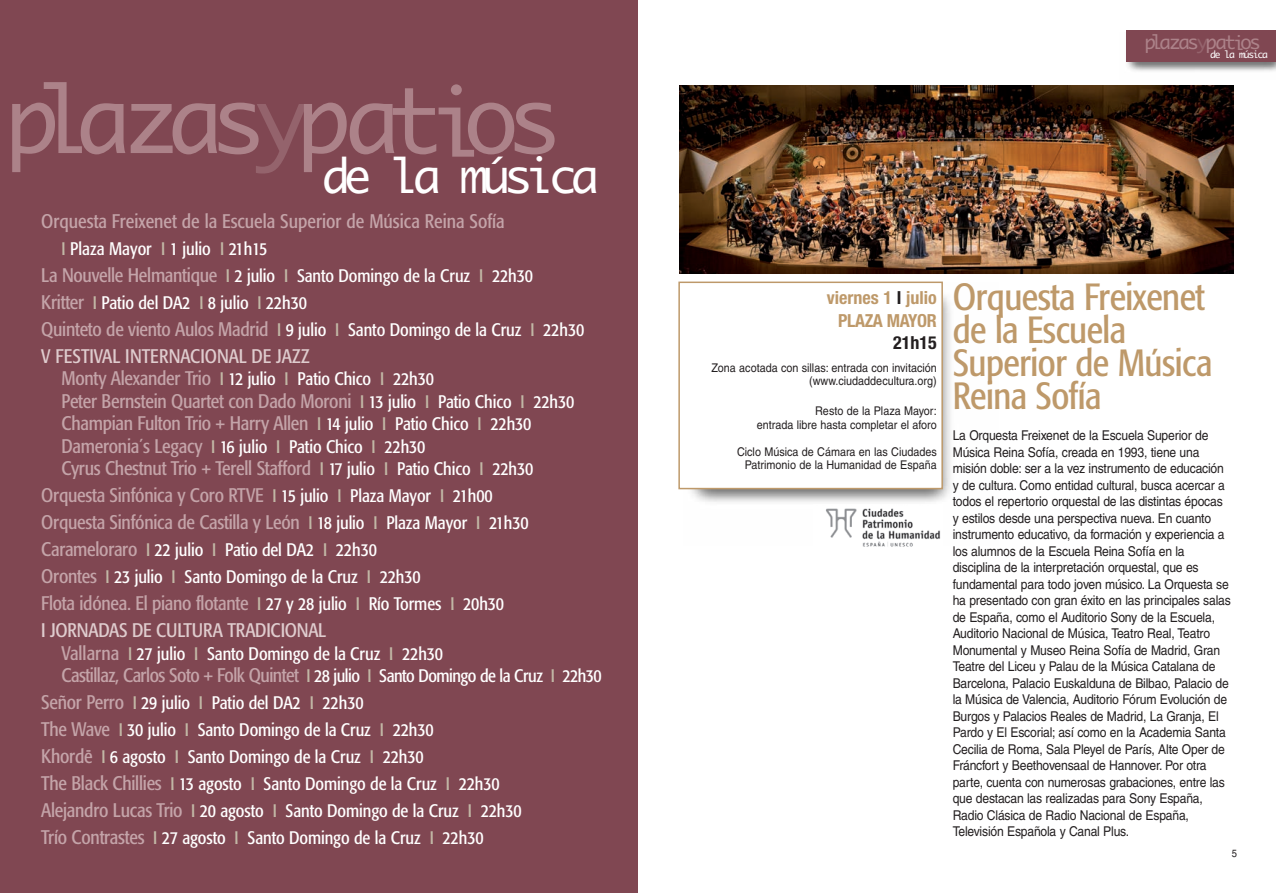
<style>
.page{position:relative;width:1276px;height:893px;background:#fff}
.page>*{position:absolute;margin:0;border:0;box-sizing:border-box;transform-origin:0 0}
.t1{font:90px "Monaco";letter-spacing:-.12em;color:#ac8289}
.t2{font:46.2px "Monaco";letter-spacing:-.12em;color:#fff}
.t3{font:condensed 37.5px/33px "Formata";letter-spacing:-.015em;color:#be996a}
.t4{font:condensed 19.5px/27px "Formata";letter-spacing:-.015em;color:#c4a4a9}
.t5{font:condensed 19.5px/27px "Formata";letter-spacing:-.015em;color:#dfccce}
.t6{font:18.75px "Monaco";letter-spacing:-.12em;color:#ac8289}
.t7{font:condensed 18px/27px "Formata";letter-spacing:-.005em;color:#fff}
.t8{font:700 condensed 18px/22.5px "Helvetica Neue";color:#be996a;text-align:right}
.t9{font:700 condensed 18px "Helvetica Neue";color:#231f20}
.t10{font:condensed 18px "Formata";color:#c4a4a9}
.t11{font:13.5px/16.5px "Helvetica";letter-spacing:-.015em;color:#231f20;scale:.9 1}
.t12{font:12px/13.5px "Helvetica";color:#231f20;text-align:right;scale:.9 1}
.t13{font:10.5px "Helvetica";color:#231f20;scale:.9 1}
.t14{font:9.6px "Monaco";letter-spacing:-.12em;color:#fff}
.s1{color:#94636c}
.s2{color:#c2b8a6}
.s3{font-size:19.5px;color:#c4a4a9}
.s4{font-size:18px;color:#c2b8a6}
.s5{font-size:18px;color:#fff}
.s6{color:#c4a4a9}
.s7{color:#231f20}
</style>
<div class="page">
<img style="left:1126px;top:61px;width:150px;height:10px">
<div style="left:1126px;top:30px;width:150px;height:31px;background:#804752"></div>
<img style="left:683px;top:295px;width:268px;height:207px">
<div style="left:680px;top:283px;width:261px;height:205px;background:#fff"></div>
<div style="left:678px;top:282px;width:265px;height:207px;border:2px solid #be996a"></div>
<img style="left:680px;top:85px;width:553px;height:189px">
<div style="left:0;top:0;width:638px;height:893px;background:#804752"></div>
<img style="left:826px;top:508px;width:115px;height:39px">
<h1 class="t1" style="left:6px;top:69px;width:557px">plazas<span class="s1">y</span>patios</h1>
<h2 class="t2" style="left:322px;top:150px;width:278px">de la música</h2>
<h3 class="t4" style="left:41px;top:209px;width:465px">Orquesta Freixenet de la Escuela Superior de Música Reina Sofía</h3>
<h3 class="t7" style="left:41px;top:236px;width:544px;text-indent:20px"><span class="s2">I</span> Plaza Mayor <span class="s2">I</span> 1 julio <span class="s2">I</span> 21h15<br><span class="s3">La Nouvelle Helmantique</span> <span class="s2">I</span> 2 julio <span class="s2">I</span> Santo Domingo de la Cruz <span class="s2">I</span> 22h30<br><span class="s3">Kritter</span> <span class="s2">I</span> Patio del DA2 <span class="s2">I</span> 8 julio <span class="s2">I</span> 22h30<br><span class="s3">Quinteto de viento Aulos Madrid</span> <span class="s2">I</span> 9 julio <span class="s2">I</span> Santo Domingo de la Cruz <span class="s2">I</span> 22h30</h3>
<h3 class="t5" style="left:41px;top:344px;width:270px">V FESTIVAL INTERNACIONAL DE JAZZ</h3>
<h3 class="t7" style="left:61px;top:367px;width:374px"><span class="s3">Monty Alexander Trio</span> <span class="s2">I</span> 12 julio <span class="s2">I</span> Patio Chico <span class="s2">I</span> 22h30</h3>
<h3 class="t4" style="left:62px;top:391px;width:514px;line-height:22.5px">Peter Bernstein Quartet con Dado Moroni <span class="s4">I</span> <span class="s5">13 julio</span> <span class="s4">I</span> <span class="s5">Patio Chico</span> <span class="s4">I</span> <span class="s5">22h30<br></span>Champian Fulton Trio + Harry Allen <span class="s4">I</span> <span class="s5">14 julio</span> <span class="s4">I</span> <span class="s5">Patio Chico</span> <span class="s4">I</span> <span class="s5">22h30</span></h3>
<h3 class="t7" style="left:62px;top:434px;width:365px"><span class="s3">Dameronia´s Legacy</span> <span class="s2">I</span> 16 julio <span class="s2">I</span> Patio Chico <span class="s2">I</span> 22h30</h3>
<h3 class="t4" style="left:41px;top:456px;width:493px;text-indent:20px">Cyrus Chestnut Trio + Terell Stafford <span class="s4">I</span> <span class="s5">17 julio</span> <span class="s4">I</span> <span class="s5">Patio Chico</span> <span class="s4">I</span> <span class="s5">22h30<br></span>Orquesta Sinfónica y Coro RTVE <span class="s4">I</span> <span class="s5">15 julio</span> <span class="s4">I</span> <span class="s5">Plaza Mayor</span> <span class="s4">I</span> <span class="s5">21h00<br></span>Orquesta Sinfónica de Castilla y León <span class="s4">I</span> <span class="s5">18 julio</span> <span class="s4">I</span> <span class="s5">Plaza Mayor</span> <span class="s4">I</span> <span class="s5">21h30</span></h3>
<h3 class="t7" style="left:41px;top:538px;width:381px"><span class="s3">Carameloraro</span> <span class="s2">I</span> 22 julio <span class="s2">I</span> Patio del DA2 <span class="s2">I</span> 22h30<br><span class="s3">Orontes</span> <span class="s2">I</span> 23 julio <span class="s2">I</span> Santo Domingo de la Cruz <span class="s2">I</span> 22h30</h3>
<h3 class="t5" style="left:41px;top:591px;width:464px"><span class="s6">Flota idónea. El piano flotante</span> <span class="s4">I</span> <span class="s5">27 y 28 julio</span> <span class="s4">I</span> <span class="s5">Río Tormes</span> <span class="s4">I</span> <span class="s5">20h30<br></span>I JORNADAS DE CULTURA TRADICIONAL</h3>
<h3 class="t7" style="left:62px;top:641px;width:383px"><span class="s3">Vallarna</span> <span class="s2">I</span> 27 julio <span class="s2">I</span> Santo Domingo de la Cruz <span class="s2">I</span> 22h30</h3>
<h3 class="t4" style="left:62px;top:663px;width:542px">Castillaz, Carlos Soto + Folk Quintet <span class="s4">I</span> <span class="s5">28 julio</span> <span class="s4">I</span> <span class="s5">Santo Domingo de la Cruz</span> <span class="s4">I</span> <span class="s5">22h30</span></h3>
<p class="t7" style="left:41px;top:691px;width:482px"><span class="s3">Señor Perro</span> <span class="s2">I</span> 29 julio <span class="s2">I</span> Patio del DA2 <span class="s2">I</span> 22h30<br><span class="s3">The Wave</span> <span class="s2">I</span> 30 julio <span class="s2">I</span> Santo Domingo de la Cruz <span class="s2">I</span> 22h30<br><span class="s3">Khorde</span> <span class="s2">I</span> 6 agosto <span class="s2">I</span> Santo Domingo de la Cruz <span class="s2">I</span> 22h30<br><span class="s3">The Black Chillies</span> <span class="s2">I</span> 13 agosto <span class="s2">I</span> Santo Domingo de la Cruz <span class="s2">I</span> 22h30<br><span class="s3">Alejandro Lucas Trio</span> <span class="s2">I</span> 20 agosto <span class="s2">I</span> Santo Domingo de la Cruz <span class="s2">I</span> 22h30<br><span class="s3">Trío Contrastes</span> <span class="s2">I</span> 27 agosto <span class="s2">I</span> Santo Domingo de la Cruz <span class="s2">I</span> 22h30</p>
<h3 class="t10" style="left:86px;top:742px;width:6px">-</h3>
<h3 class="t6" style="left:1144px;top:32px;width:118px">plazas<span class="s1">y</span>patios</h3>
<p class="t14" style="left:1210px;top:49px;width:59px">de la música</p>
<h3 class="t8" style="left:826px;top:286px;width:112px">viernes 1 <span class="s7">I</span> julio<br>PLAZA MAYOR</h3>
<h3 class="t9" style="left:893px;top:332px;width:45px">21h15</h3>
<p class="t12" style="left:711px;top:362px;width:252px">Zona acotada con sillas: entrada con invitación (www.ciudaddecultura.org)</p>
<p class="t12" style="left:757px;top:405px;width:201px">Resto de la Plaza Mayor:<br>entrada libre hasta completar el aforo</p>
<p class="t12" style="left:737px;top:446px;width:223px">Ciclo Música de Cámara en las Ciudades<br>Patrimonio de la Humanidad de España</p>
<h3 class="t3" style="left:952px;top:283px;width:261px">Orquesta Freixenet de la Escuela<br>Superior de Música<br>Reina Sofía</h3>
<p class="t11" style="left:952px;top:428px;width:310px">La Orquesta Freixenet de la Escuela Superior de Música Reina Sofía, creada en 1993, tiene una misión doble: ser a la vez instrumento de educación y de cultura. Como entidad cultural, busca acercar a todos el repertorio orquestal de las distintas épocas y estilos desde una perspectiva nueva. En cuanto instrumento educativo, da formación y experiencia a los alumnos de la Escuela Reina Sofía en la disciplina de la interpretación orquestal, que es fundamental para todo joven músico. La Orquesta se ha presentado con gran éxito en las principales salas de España, como el Auditorio Sony de la Escuela, Auditorio Nacional de Música, Teatro Real, Teatro Monumental y Museo Reina Sofía de Madrid, Gran Teatre del Liceu y Palau de la Música Catalana de Barcelona, Palacio Euskalduna de Bilbao, Palacio de la Música de Valencia, Auditorio Fórum Evolución de Burgos y Palacios Reales de Madrid, La Granja, El Pardo y El Escorial; así como en la Academia Santa Cecilia de Roma, Sala Pleyel de París, Alte Oper de Fráncfort y Beethovensaal de Hannover. Por otra parte, cuenta con numerosas grabaciones, entre las que destacan las realizadas para Sony España, Radio Clásica de Radio Nacional de España, Televisión Española y Canal Plus.</p>
<p class="t13" style="left:1232px;top:850px;width:7px">5</p>
</div>
